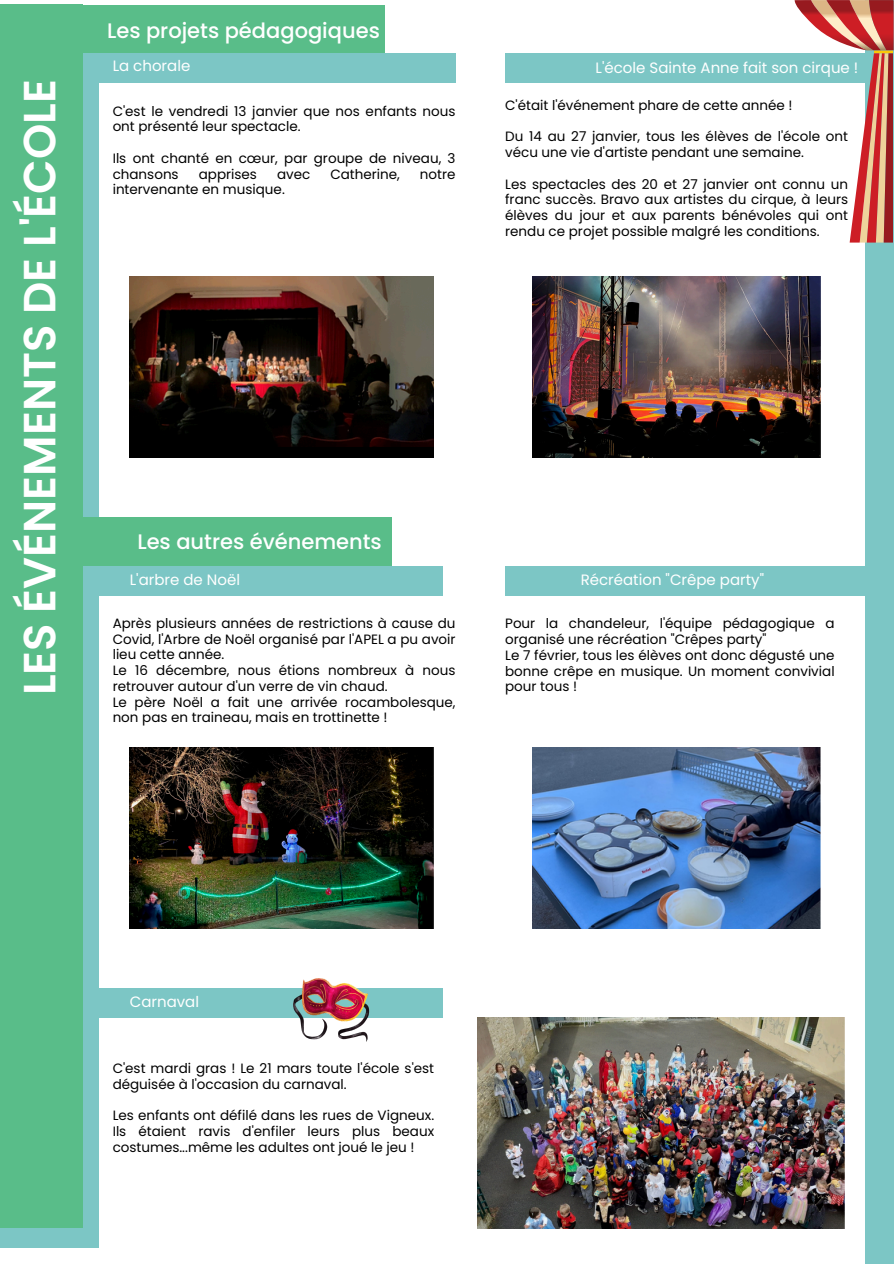
<style>
.page{position:relative;width:894px;height:1264px;background:#fff}
.page>*{position:absolute;margin:0;border:0;box-sizing:border-box;transform-origin:0 0}
.t1{font:600 45px "Poppins";color:#fff}
.t2{font:500 21px "Poppins";color:#fff}
.t3{font:15px "Poppins";color:#fff}
.t4{font:13.5px/15.8px "Poppins";color:#000}
</style>
<div class="page">
<div style="left:0;top:35px;width:99px;height:1212px;background:#7cc6c5"></div>
<div style="left:0;top:5px;width:83px;height:1222px;background:#59bd89"></div>
<div style="left:865px;top:0;width:28px;height:1263px;background:#7cc6c5"></div>
<div style="left:67px;top:5px;width:317px;height:53px;background:#59bd89"></div>
<div style="left:83px;top:53px;width:372px;height:30px;background:#7cc6c5"></div>
<div style="left:505px;top:53px;width:360px;height:29px;background:#7cc6c5"></div>
<div style="left:74px;top:516px;width:317px;height:53px;background:#59bd89"></div>
<div style="left:83px;top:566px;width:359px;height:29px;background:#7cc6c5"></div>
<div style="left:505px;top:566px;width:359px;height:29px;background:#7cc6c5"></div>
<div style="left:83px;top:987px;width:359px;height:30px;background:#7cc6c5"></div>
<img style="left:293px;top:978px;width:76px;height:63px">
<svg style="left:794px;top:0;width:98px;height:242px"></svg>
<img style="left:130px;top:276px;width:303px;height:181px">
<img style="left:532px;top:276px;width:288px;height:181px">
<img style="left:130px;top:747px;width:303px;height:181px">
<img style="left:532px;top:747px;width:288px;height:181px">
<img style="left:477px;top:1017px;width:367px;height:210px">
<p class="t1" style="left:8px;top:695px;width:617px;rotate:-90deg">LES ÉVÉNEMENTS DE L'ÉCOLE</p>
<h1 class="t2" style="left:107px;top:15px;width:274px">Les projets pédagogiques</h1>
<p class="t3" style="left:113px;top:55px;width:79px">La chorale</p>
<p class="t3" style="left:595px;top:57px;width:264px">L'école Sainte Anne fait son cirque !</p>
<p class="t4" style="left:113px;top:103px;width:344px">C'est le vendredi 13 janvier que nos enfants nous ont présenté leur spectacle.</p>
<p class="t4" style="left:113px;top:150px;width:344px">Ils ont chanté en cœur, par groupe de niveau, 3 chansons</p>
<p class="t4" style="left:199px;top:166px;width:60px">apprises</p>
<p class="t4" style="left:277px;top:166px;width:35px">avec</p>
<p class="t4" style="left:330px;top:166px;width:71px">Catherine,</p>
<p class="t4" style="left:420px;top:166px;width:37px">notre</p>
<p class="t4" style="left:113px;top:182px;width:174px">intervenante en musique.</p>
<p class="t4" style="left:505px;top:97px;width:289px">C'était l'événement phare de cette année !</p>
<h2 class="t4" style="left:505px;top:129px;width:344px">Du 14 au 27 janvier, tous les élèves de l'école ont vécu une vie d'artiste pendant une semaine.</h2>
<p class="t4" style="left:505px;top:176px;width:344px;text-align:justify">Les spectacles des 20 et 27 janvier ont connu un franc succès. Bravo aux artistes du cirque, à leurs élèves du jour et aux parents bénévoles qui ont rendu ce projet possible malgré les conditions.</p>
<h2 class="t2" style="left:137px;top:527px;width:246px">Les autres événements</h2>
<p class="t3" style="left:130px;top:569px;width:112px">L'arbre de Noël</p>
<p class="t3" style="left:580px;top:569px;width:185px">Récréation "Crêpe party"</p>
<p class="t4" style="left:113px;top:615px;width:344px;text-align:justify">Après plusieurs années de restrictions à cause du Covid, l'Arbre de Noël organisé par l'APEL a pu avoir lieu cette année.</p>
<p class="t4" style="left:113px;top:662px;width:344px">Le 16 décembre, nous étions nombreux à nous retrouver autour d'un verre de vin chaud.</p>
<p class="t4" style="left:113px;top:694px;width:344px">Le père Noël a fait une arrivée rocambolesque, non pas en traineau, mais en trottinette !</p>
<p class="t4" style="left:505px;top:615px;width:331px">Pour la chandeleur, l'équipe pédagogique a organisé une récréation "Crêpes party"</p>
<p class="t4" style="left:505px;top:647px;width:331px;text-align:justify">Le 7 février, tous les élèves ont donc dégusté une bonne crêpe en musique. Un moment convivial pour tous !</p>
<p class="t3" style="left:130px;top:991px;width:71px">Carnaval</p>
<p class="t4" style="left:113px;top:1060px;width:323px">C'est mardi gras ! Le 21 mars toute l'école s'est déguisée à l'occasion du carnaval.</p>
<p class="t4" style="left:113px;top:1107px;width:323px;text-align:justify">Les enfants ont défilé dans les rues de Vigneux.<br>Ils étaient ravis d'enfiler leurs plus beaux costumes...même les adultes ont joué le jeu !</p>
</div>
